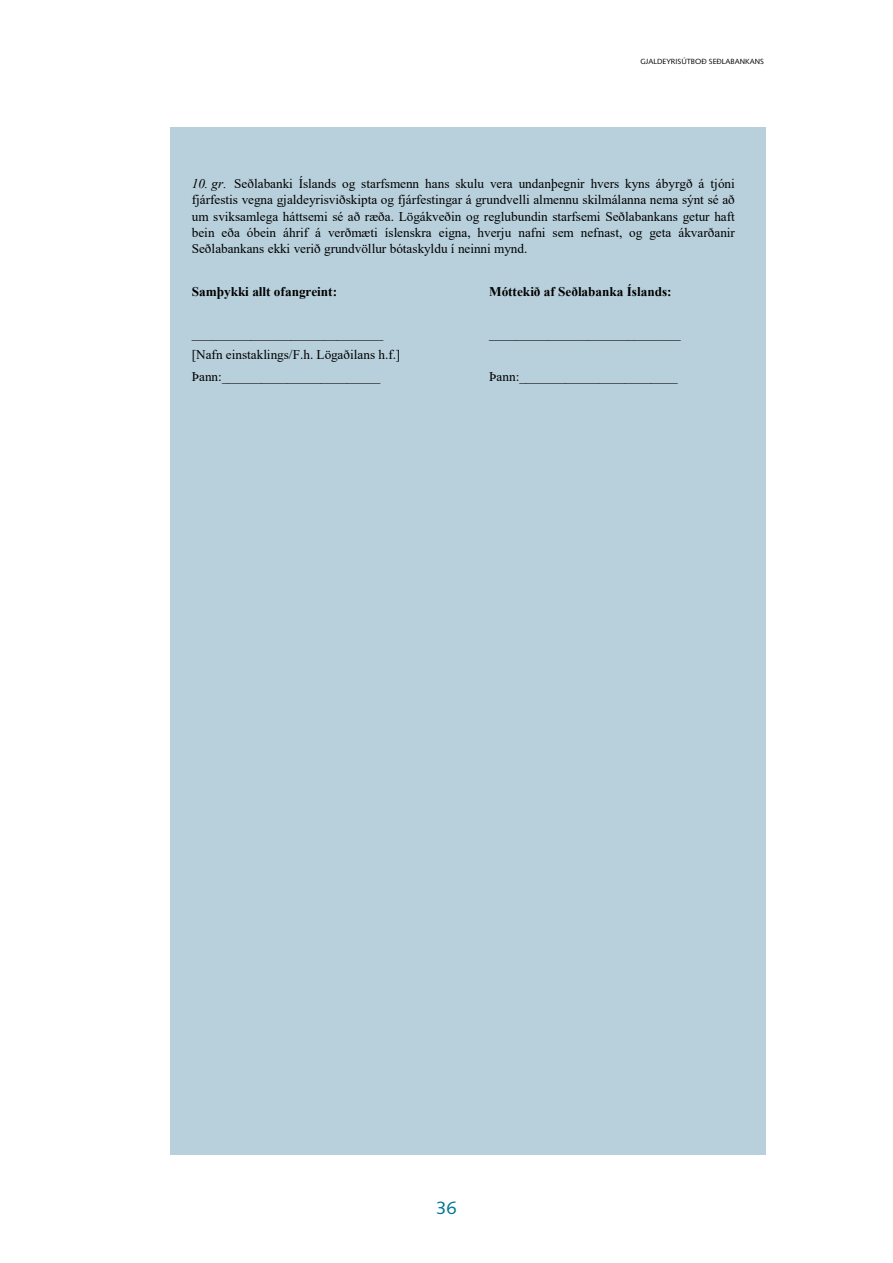
<style>
.page{position:relative;width:893px;height:1263px;background:#fff}
.page>*{position:absolute;margin:0;border:0;box-sizing:border-box;transform-origin:0 0}
.t1{font:18px "Syntax LT Std";color:#007594}
.t2{font:13.2px/16.4px "Times New Roman";color:#000;text-align:justify}
.t3{font:700 13.2px "Times New Roman";color:#000}
.t4{font:7.5px "Syntax LT Std";color:#000}
.s1{font-style:italic}
</style>
<div class="page">
<div style="left:170px;top:127px;width:595px;height:1027px;background:#b8d0dc"></div>
<p class="t4" style="left:641px;top:57px;width:125px">GJALDEYRISÚTBOÐ SEÐLABANKANS</p>
<p class="t2" style="left:192px;top:175px;width:545px"><span class="s1">10. gr.</span> Seðlabanki Íslands og starfsmenn hans skulu vera undanþegnir hvers kyns ábyrgð á tjóni fjárfestis vegna gjaldeyrisviðskipta og fjárfestingar á grundvelli almennu skilmálanna nema sýnt sé að um sviksamlega háttsemi sé að ræða. Lögákveðin og reglubundin starfsemi Seðlabankans getur haft bein eða óbein áhrif á verðmæti íslenskra eigna, hverju nafni sem nefnast, og geta ákvarðanir Seðlabankans ekki verið grundvöllur bótaskyldu í neinni mynd.</p>
<p class="t3" style="left:192px;top:282px;width:147px">Samþykki allt ofangreint:</p>
<p class="t3" style="left:489px;top:282px;width:184px">Móttekið af Seðlabanka Íslands:</p>
<p class="t2" style="left:192px;top:325px;width:193px">_____________________________</p>
<p class="t2" style="left:489px;top:325px;width:193px">_____________________________</p>
<p class="t2" style="left:192px;top:344px;width:210px;line-height:21.1px">[Nafn einstaklings/F.h. Lögaðilans h.f.]<br>Þann:________________________</p>
<p class="t2" style="left:489px;top:368px;width:190px">Þann:________________________</p>
<h1 class="t1" style="left:436px;top:1197px;width:22px">36</h1>
</div>
